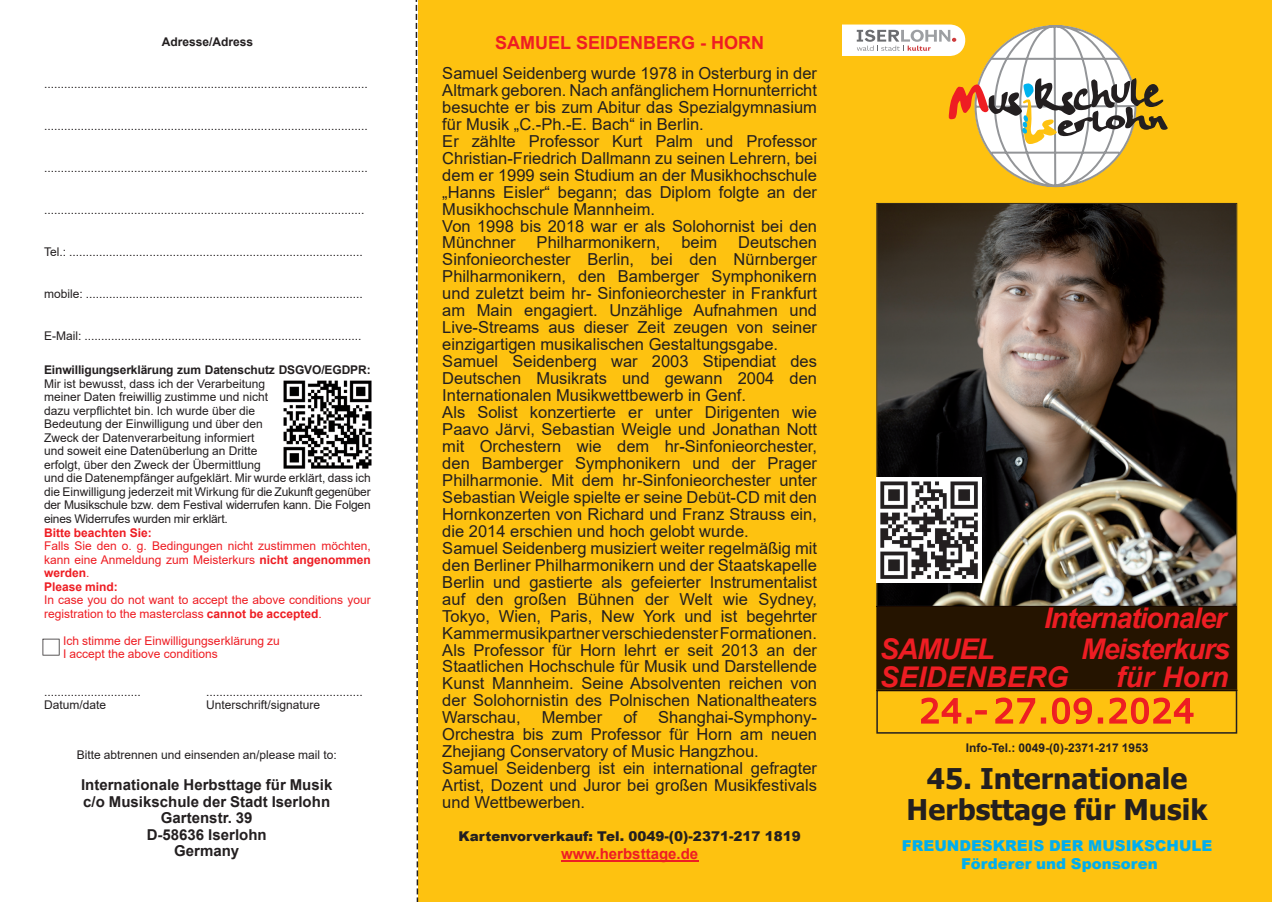
<style>
.page{position:relative;width:1272px;height:902px;background:#fff}
.page>*{position:absolute;margin:0;border:0;box-sizing:border-box;transform-origin:0 0}
.t1{font:33px "Verdana";letter-spacing:.03em;color:#ee1d23}
.t2{font:italic 700 28.5px "Arial";letter-spacing:-.04em;color:#ee1d23}
.t3{font:700 28.5px/31.5px "Tahoma";color:#231f20;text-align:center}
.t4{font:italic 700 28.5px "Arial";color:#ee1d23}
.t5{font:700 18px "Arial";color:#ee1d23}
.t6{font:16.5px/17px "Arial";color:#231f20}
.t7{font:700 15px/16.5px "Arial";color:#231f20;text-align:center}
.t8{font:900 15px/18px "Arial";color:#00aeef;text-align:center}
.t9{font:700 15px "Arial";color:#ee1d23}
.t10{font:900 13.5px "Arial";color:#231f20}
.t11{font:12px/13.5px "Arial";color:#231f20}
.t12{font:12px/13.5px "Arial";color:#ee1d23}
.t13{font:700 12px "Arial";letter-spacing:-.01em;color:#231f20}
.t14{font:700 12px "Arial";color:#ee1d23}
.s1{font-weight:700}
</style>
<div class="page">
<div style="left:418px;top:0;width:853px;height:901px;background:#fec210"></div>
<hr style="left:561px;top:859px;width:137px;height:2px;background:#ee1d23">
<img style="left:876px;top:203px;width:361px;height:403px">
<svg style="left:415px;top:0;width:3px;height:901px"></svg>
<svg style="left:876px;top:606px;width:361px;height:127px"></svg>
<img style="left:283px;top:380px;width:89px;height:89px">
<svg style="left:43px;top:638px;width:17px;height:17px"></svg>
<svg style="left:842px;top:25px;width:325px;height:162px"></svg>
<img style="left:876px;top:477px;width:105px;height:105px">
<p class="t13" style="left:162px;top:33px;width:93px">Adresse/Adress</p>
<p class="t11" style="left:44px;top:77px;width:325px">.................................................................................................</p>
<p class="t11" style="left:44px;top:119px;width:325px">.................................................................................................</p>
<p class="t11" style="left:44px;top:161px;width:325px">.................................................................................................</p>
<p class="t11" style="left:44px;top:203px;width:322px">................................................................................................</p>
<p class="t11" style="left:44px;top:245px;width:320px">Tel.: ........................................................................................</p>
<p class="t11" style="left:44px;top:287px;width:320px">mobile: ...................................................................................</p>
<p class="t11" style="left:44px;top:329px;width:319px">E-Mail: ...................................................................................</p>
<p class="t13" style="left:44px;top:361px;width:328px">Einwilligungserklärung zum Datenschutz DSGVO/EGDPR:</p>
<p class="t11" style="left:44px;top:377px;width:328px">Mir ist bewusst, dass ich der Verarbeitung<br>meiner Daten freiwillig zustimme und nicht<br>dazu verpflichtet bin. Ich wurde über die<br>Bedeutung der Einwilligung und über den<br>Zweck der Datenverarbeitung informiert<br>und soweit eine Datenüberlung an Dritte<br>erfolgt, über den Zweck der Übermittlung<br>und die Datenempfänger aufgeklärt. Mir wurde erklärt, dass ich die Einwilligung jederzeit mit Wirkung für die Zukunft gegenüber der Musikschule bzw. dem Festival widerrufen kann. Die Folgen eines Widerrufes wurden mir erklärt.</p>
<p class="t14" style="left:44px;top:523px;width:109px">Bitte beachten Sie:</p>
<p class="t12" style="left:44px;top:539px;width:328px">Falls Sie den o. g. Bedingungen nicht zustimmen möchten, kann eine Anmeldung zum Meisterkurs <span class="s1">nicht angenommen werden</span>.<br><span class="s1">Please mind:</span></p>
<p class="t12" style="left:44px;top:593px;width:328px">In case you do not want to accept the above conditions your registration to the masterclass <span class="s1">cannot be accepted</span>.</p>
<p class="t12" style="left:63px;top:633px;width:218px">Ich stimme der Einwilligungserklärung zu<br>I accept the above conditions</p>
<p class="t11" style="left:44px;top:684px;width:98px">.............................</p>
<p class="t11" style="left:206px;top:684px;width:158px">...............................................</p>
<p class="t11" style="left:44px;top:698px;width:64px">Datum/date</p>
<p class="t11" style="left:206px;top:698px;width:116px">Unterschrift/signature</p>
<p class="t11" style="left:77px;top:748px;width:261px">Bitte abtrennen und einsenden an/please mail to:</p>
<p class="t7" style="left:81px;top:776px;width:253px">Internationale Herbsttage für Musik c/o Musikschule der Stadt Iserlohn<br>Gartenstr. 39<br>D-58636 Iserlohn<br>Germany</p>
<p class="t5" style="left:495px;top:30px;width:270px">SAMUEL SEIDENBERG - HORN</p>
<p class="t6" style="left:442px;top:64px;width:376px">Samuel Seidenberg wurde 1978 in Osterburg in der Altmark geboren. Nach anfänglichem Hornunterricht besuchte er bis zum Abitur das Spezialgymnasium für Musik „C.-Ph.-E. Bach“ in Berlin.<br>Er zählte Professor Kurt Palm und Professor Christian-Friedrich Dallmann zu seinen Lehrern, bei dem er 1999 sein Studium an der Musikhochschule „Hanns Eisler“ begann; das Diplom folgte an der Musikhochschule Mannheim.<br>Von 1998 bis 2018 war er als Solohornist bei den Münchner</p>
<p class="t6" style="left:442px;top:234px;width:376px;text-indent:296px">Deutschen Sinfonieorchester Berlin, bei den Nürnberger Philharmonikern, den Bamberger Symphonikern und zuletzt beim hr- Sinfonieorchester in Frankfurt am Main engagiert. Unzählige Aufnahmen und Live-Streams aus dieser Zeit zeugen von seiner einzigartigen musikalischen Gestaltungsgabe.<br>Samuel Seidenberg war 2003 Stipendiat des Deutschen Musikrats und gewann 2004 den Internationalen Musikwettbewerb in Genf.<br>Als Solist konzertierte er unter Dirigenten wie Paavo Järvi, Sebastian Weigle und Jonathan Nott mit Orchestern wie dem hr-Sinfonieorchester, den Bamberger Symphonikern und der Prager Philharmonie. Mit dem hr-Sinfonieorchester unter Sebastian Weigle spielte er seine Debüt-CD mit den Hornkonzerten von Richard und Franz Strauss ein, die 2014 erschien und hoch gelobt wurde.<br>Samuel Seidenberg musiziert weiter regelmäßig mit den Berliner Philharmonikern und der Staatskapelle Berlin und gastierte als gefeierter Instrumentalist auf den großen Bühnen der Welt wie Sydney, Tokyo, Wien, Paris, New York und ist begehrter Kammermusikpartner verschiedenster Formationen.<br>Als Professor für Horn lehrt er seit 2013 an der Staatlichen Hochschule für Musik und Darstellende Kunst Mannheim. Seine Absolventen reichen von der Solohornistin des Polnischen Nationaltheaters Warschau,</p>
<p class="t6" style="left:536px;top:234px;width:125px">Philharmonikern,</p>
<p class="t6" style="left:681px;top:234px;width:37px">beim</p>
<h2 class="t2" style="left:1044px;top:599px;width:184px">Internationaler</h2>
<h2 class="t2" style="left:880px;top:630px;width:116px">SAMUEL</h2>
<h2 class="t2" style="left:1081px;top:630px;width:150px">Meisterkurs</h2>
<h2 class="t4" style="left:880px;top:658px;width:190px">SEIDENBERG</h2>
<h2 class="t2" style="left:1115px;top:658px;width:114px">für Horn</h2>
<h1 class="t1" style="left:919px;top:688px;width:277px">24.- 27.09.2024</h1>
<p class="t6" style="left:442px;top:709px;width:376px;text-indent:216px">Shanghai-Symphony-Orchestra bis zum Professor für Horn am neuen Zhejiang Conservatory of Music Hangzhou.<br>Samuel Seidenberg ist ein international gefragter Artist, Dozent und Juror bei großen Musikfestivals und Wettbewerben.</p>
<p class="t10" style="left:458px;top:826px;width:344px">Kartenvorverkauf: Tel. 0049-(0)-2371-217 1819</p>
<p class="t9" style="left:561px;top:843px;width:138px">www.herbsttage.de</p>
<p class="t8" style="left:901px;top:835px;width:312px">FREUNDESKREIS DER MUSIKSCHULE<br>Förderer und Sponsoren</p>
<p class="t6" style="left:541px;top:709px;width:62px">Member</p>
<p class="t6" style="left:623px;top:709px;width:15px">of</p>
<p class="t13" style="left:965px;top:739px;width:184px">Info-Tel.: 0049-(0)-2371-217 1953</p>
<h2 class="t3" style="left:906px;top:763px;width:302px">45. Internationale<br>Herbsttage für Musik</h2>
</div>
